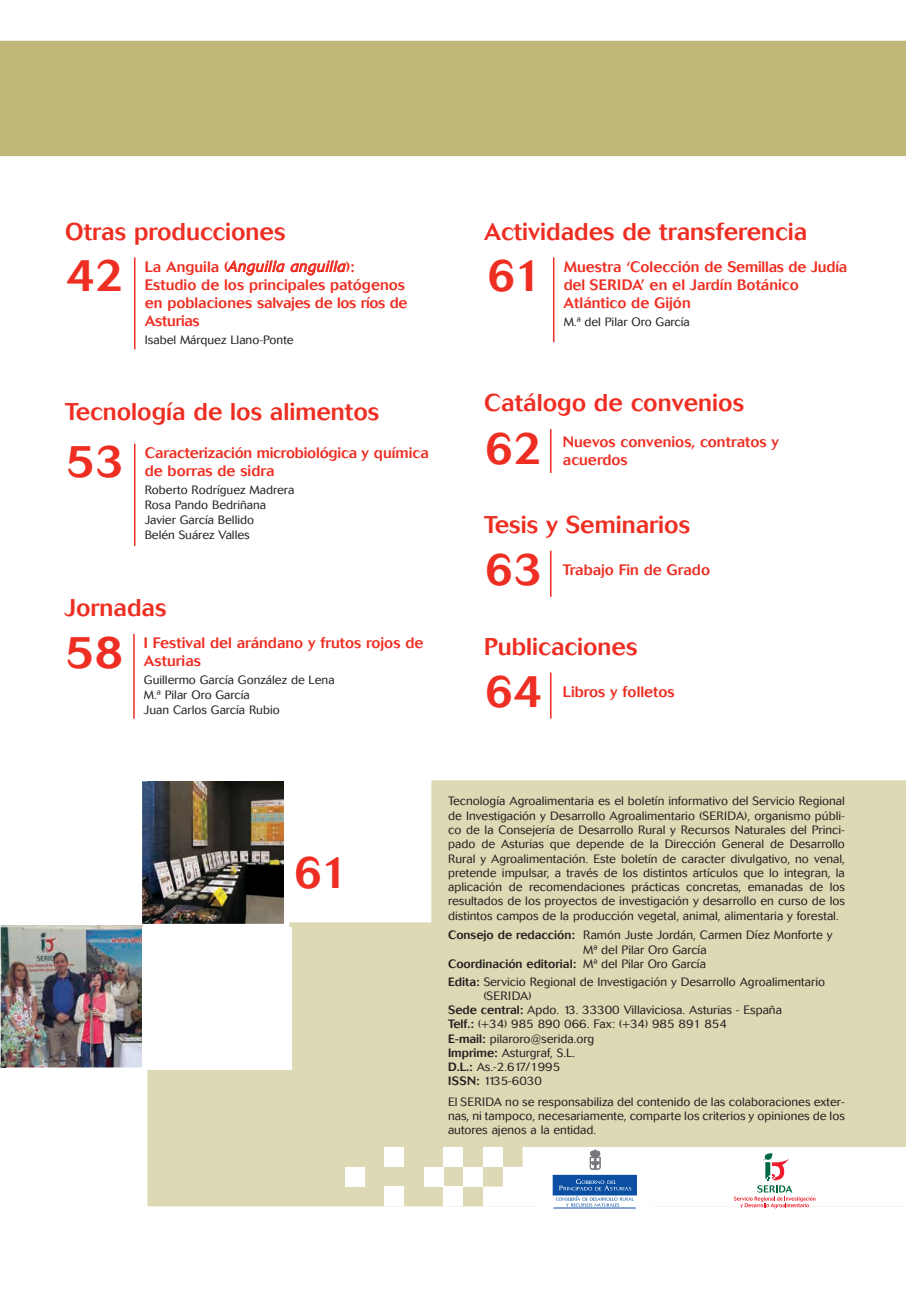
<style>
.page{position:relative;width:906px;height:1289px;background:#fff}
.page>*{position:absolute;margin:0;border:0;box-sizing:border-box;transform-origin:0 0}
.t1{font:500 45px "Cosmos";color:#ee2e22}
.t2{font:500 24px "Cosmos";color:#ee2e22}
.t3{font:500 15px/18px "Cosmos";color:#ee2e22}
.t4{font:300 12px/14.2px "Cosmos";color:#231f20;text-align:justify}
.t5{font:500 12px "Cosmos";color:#231f20}
.s1{font-weight:300;font-style:italic}
.s2{font-weight:500}
.s3{font-weight:300}
</style>
<div class="page">
<svg style="left:147px;top:780px;width:759px;height:426px;background:#dfdcba"></svg>
<div style="left:345px;top:1166px;width:19px;height:20px;background:#fff"></div>
<div style="left:424px;top:1166px;width:19px;height:20px;background:#fff"></div>
<div style="left:443px;top:1146px;width:20px;height:20px;background:#fff"></div>
<div style="left:463px;top:1166px;width:20px;height:20px;background:#fff"></div>
<div style="left:384px;top:1146px;width:20px;height:20px;background:#fff"></div>
<div style="left:384px;top:1186px;width:20px;height:20px;background:#fff"></div>
<div style="left:443px;top:1186px;width:20px;height:20px;background:#fff"></div>
<div style="left:0;top:41px;width:906px;height:115px;background:#bfb878"></div>
<img style="left:1px;top:925px;width:141px;height:142px">
<img style="left:5px;top:925px;width:137px;height:139px">
<svg style="left:1px;top:1064px;width:4px;height:3px"></svg>
<div style="left:142px;top:926px;width:150px;height:143px;background:#fff"></div>
<img style="left:142px;top:781px;width:142px;height:142px">
<img style="left:147px;top:781px;width:137px;height:141px">
<hr style="left:133px;top:634px;width:2px;height:84px;background:#ee2e22">
<svg style="left:483px;top:1146px;width:423px;height:62px"></svg>
<hr style="left:550px;top:550px;width:1px;height:47px;background:#ee2e22">
<hr style="left:550px;top:672px;width:1px;height:46px;background:#ee2e22">
<hr style="left:550px;top:429px;width:1px;height:44px;background:#ee2e22">
<hr style="left:134px;top:443px;width:1px;height:103px;background:#ee2e22">
<hr style="left:134px;top:257px;width:1px;height:92px;background:#ee2e22">
<svg style="left:227px;top:260px;width:119px;height:15px"></svg>
<hr style="left:553px;top:257px;width:1px;height:85px;background:#ee2e22">
<h2 class="t2" style="left:65px;top:223px;width:222px">Otras producciones</h2>
<h1 class="t1" style="left:66px;top:259px;width:60px">42</h1>
<p class="t3" style="left:145px;top:259px;width:264px">La Anguila (<span class="s1">Anguilla anguilla</span>):<br>Estudio de los principales patógenos en poblaciones salvajes de los ríos de<br>Asturias</p>
<p class="t4" style="left:145px;top:333px;width:150px">Isabel Márquez Llano-Ponte</p>
<h2 class="t2" style="left:65px;top:403px;width:316px">Tecnología de los alimentos</h2>
<h1 class="t1" style="left:66px;top:445px;width:60px">53</h1>
<p class="t3" style="left:145px;top:445px;width:286px">Caracterización microbiológica y química de borras de sidra</p>
<p class="t4" style="left:145px;top:483px;width:151px;line-height:15px;text-align:left">Roberto Rodríguez Madrera<br>Rosa Pando Bedriñana<br>Javier García Bellido<br>Belén Suárez Valles</p>
<h2 class="t2" style="left:65px;top:599px;width:103px">Jornadas</h2>
<h1 class="t1" style="left:65px;top:636px;width:60px">58</h1>
<p class="t3" style="left:144px;top:635px;width:281px">I Festival del arándano y frutos rojos de<br>Asturias</p>
<p class="t4" style="left:144px;top:673px;width:192px;line-height:15px;text-align:left">Guillermo García González de Lena<br>M.ª Pilar Oro García<br>Juan Carlos García Rubio</p>
<h2 class="t2" style="left:484px;top:223px;width:324px">Actividades de transferencia</h2>
<h1 class="t1" style="left:487px;top:259px;width:58px">61</h1>
<p class="t3" style="left:563px;top:259px;width:285px">Muestra ‘Colección de Semillas de Judía del SERIDA’ en el Jardín Botánico<br>Atlántico de Gijón</p>
<p class="t4" style="left:564px;top:315px;width:128px">M.ª del Pilar Oro García</p>
<h2 class="t2" style="left:484px;top:394px;width:261px">Catálogo de convenios</h2>
<h1 class="t1" style="left:484px;top:432px;width:60px">62</h1>
<p class="t3" style="left:563px;top:434px;width:217px">Nuevos convenios, contratos y acuerdos</p>
<h2 class="t2" style="left:484px;top:516px;width:207px">Tesis y Seminarios</h2>
<h1 class="t1" style="left:484px;top:553px;width:60px">63</h1>
<p class="t3" style="left:563px;top:562px;width:149px">Trabajo Fin de Grado</p>
<h2 class="t2" style="left:484px;top:638px;width:155px">Publicaciones</h2>
<h1 class="t1" style="left:484px;top:675px;width:60px">64</h1>
<p class="t3" style="left:563px;top:684px;width:113px">Libros y folletos</p>
<h1 class="t1" style="left:293px;top:856px;width:58px">61</h1>
<p class="t4" style="left:448px;top:795px;width:398px">Tecnología Agroalimentaria es el boletín informativo del Servicio Regional de Investigación y Desarrollo Agroalimentario (SERIDA), organismo públi&shy;co de la Consejería de Desarrollo Rural y Recursos Naturales del Princi&shy;pado de Asturias que depende de la Dirección General de Desarrollo Rural y Agroalimentación. Este boletín de caracter divulgativo, no venal, pretende impulsar, a través de los distintos artículos que lo integran, la aplicación de recomendaciones prácticas concretas, emanadas de los resultados de los proyectos de investigación y desarrollo en curso de los distintos campos de la producción vegetal, animal, alimentaria y forestal.</p>
<p class="t4" style="left:448px;top:928px;width:386px"><span class="s2">Consejo de redacción:</span> Ramón Juste Jordán, Carmen Díez Monforte y</p>
<p class="t4" style="left:583px;top:943px;width:125px">Mª del Pilar Oro García</p>
<p class="t5" style="left:448px;top:959px;width:259px">Coordinación editorial: <span class="s3">Mª del Pilar Oro García</span></p>
<p class="t4" style="left:448px;top:975px;width:378px"><span class="s2">Edita:</span> Servicio Regional de Investigación y Desarrollo Agroalimentario</p>
<p class="t4" style="left:483px;top:989px;width:50px">(SERIDA)</p>
<p class="t4" style="left:448px;top:1003px;width:335px"><span class="s2">Sede central:</span> Apdo. 13. 33300 Villaviciosa. Asturias - España</p>
<p class="t4" style="left:448px;top:1017px;width:280px"><span class="s2">Telf.:</span> (+34) 985 890 066. Fax: (+34) 985 891 854</p>
<p class="t4" style="left:448px;top:1032px;width:148px"><span class="s2">E-mail:</span> pilaroro@serida.org</p>
<p class="t4" style="left:448px;top:1046px;width:129px"><span class="s2">Imprime:</span> Asturgraf, S.L.</p>
<p class="t4" style="left:448px;top:1060px;width:114px"><span class="s2">D.L.:</span> As.-2.617/1995</p>
<p class="t4" style="left:448px;top:1074px;width:95px"><span class="s2">ISSN:</span> 1135-6030</p>
<p class="t4" style="left:448px;top:1095px;width:398px">El SERIDA no se responsabiliza del contenido de las colaboraciones exter&shy;nas, ni tampoco, necesariamente, comparte los criterios y opiniones de los autores ajenos a la entidad.</p>
</div>
